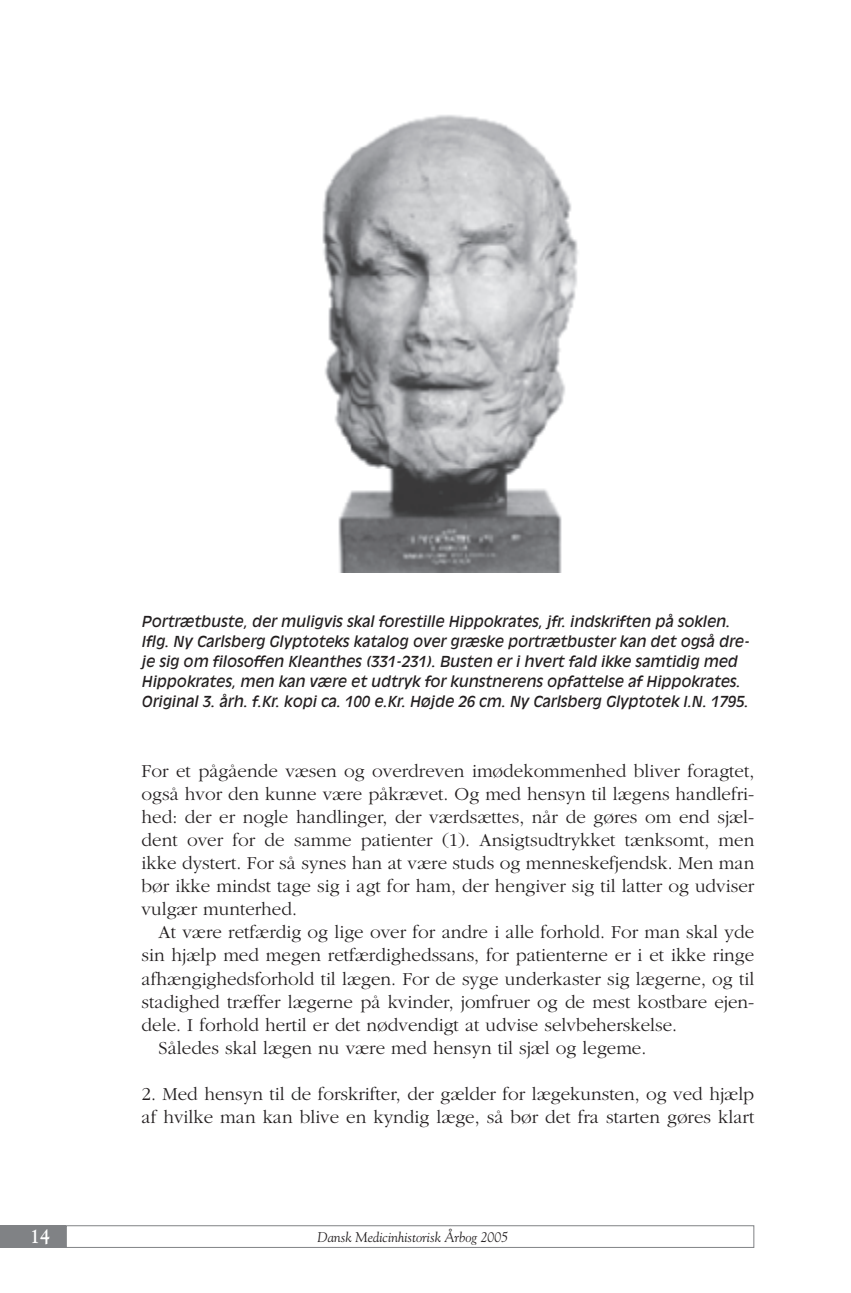
<style>
.page{position:relative;width:851px;height:1293px;background:#fff}
.page>*{position:absolute;margin:0;border:0;box-sizing:border-box;transform-origin:0 0}
.t1{font:700 20px "Goudy";color:#fff;scale:.9 1}
.t2{font:300 19px/23.2px "Garamond";color:#231f20;text-align:justify}
.t3{font:italic 15px/20px "Antique Olive";color:#231f20}
.t4{font:italic 14px "Goudy";color:#231f20}
</style>
<div class="page">
<div style="left:0;top:1225px;width:66px;height:23px;background:#808285"></div>
<div style="left:66px;top:1225px;width:688px;height:23px;border:1px solid #808285"></div>
<img style="left:322px;top:115px;width:256px;height:457px">
<p class="t3" style="left:142px;top:612px;width:609px">Portrætbuste, der muligvis skal forestille Hippokrates, jfr. indskriften på soklen.<br>Iflg. Ny Carlsberg Glyptoteks katalog over græske portrætbuster kan det også dre&shy;je sig om filosoffen Kleanthes (331-231). Busten er i hvert fald ikke samtidig med Hippokrates, men kan være et udtryk for kunstnerens opfattelse af Hippokrates.<br>Original 3. årh. f.Kr. kopi ca. 100 e.Kr. Højde 26 cm. Ny Carlsberg Glyptotek I.N. 1795.</p>
<p class="t2" style="left:142px;top:760px;width:614px">For et pågående væsen og overdreven imødekommenhed bliver foragtet, også hvor den kunne være påkrævet. Og med hensyn til lægens handlefri&shy;hed: der er nogle handlinger, der værdsættes, når de gøres om end sjæl&shy;dent over for de samme patienter (1). Ansigtsudtrykket tænksomt, men ikke dystert. For så synes han at være studs og menneskefjendsk. Men man bør ikke mindst tage sig i agt for ham, der hengiver sig til latter og udviser vulgær munterhed.</p>
<p class="t2" style="left:159px;top:922px;width:597px">At være retfærdig og lige over for andre i alle forhold. For man skal yde</p>
<p class="t2" style="left:142px;top:945px;width:614px">sin hjælp med megen retfærdighedssans, for patienterne er i et ikke ringe</p>
<p class="t2" style="left:142px;top:968px;width:614px">afhængighedsforhold til lægen. For de syge underkaster sig lægerne, og til</p>
<p class="t2" style="left:142px;top:991px;width:614px">stadighed træffer lægerne på kvinder, jomfruer og de mest kostbare ejen-</p>
<p class="t2" style="left:142px;top:1014px;width:537px">dele. I forhold hertil er det nødvendigt at udvise selvbeherskelse.</p>
<p class="t2" style="left:159px;top:1037px;width:489px">Således skal lægen nu være med hensyn til sjæl og legeme.</p>
<p class="t2" style="left:142px;top:1084px;width:614px">2. Med hensyn til de forskrifter, der gælder for lægekunsten, og ved hjælp af hvilke man kan blive en kyndig læge, så bør det fra starten gøres klart</p>
<p class="t1" style="left:30px;top:1228px;width:24px">14</p>
<p class="t4" style="left:317px;top:1231px;width:192px">Dansk Medicinhistorisk Årbog 2005</p>
</div>
